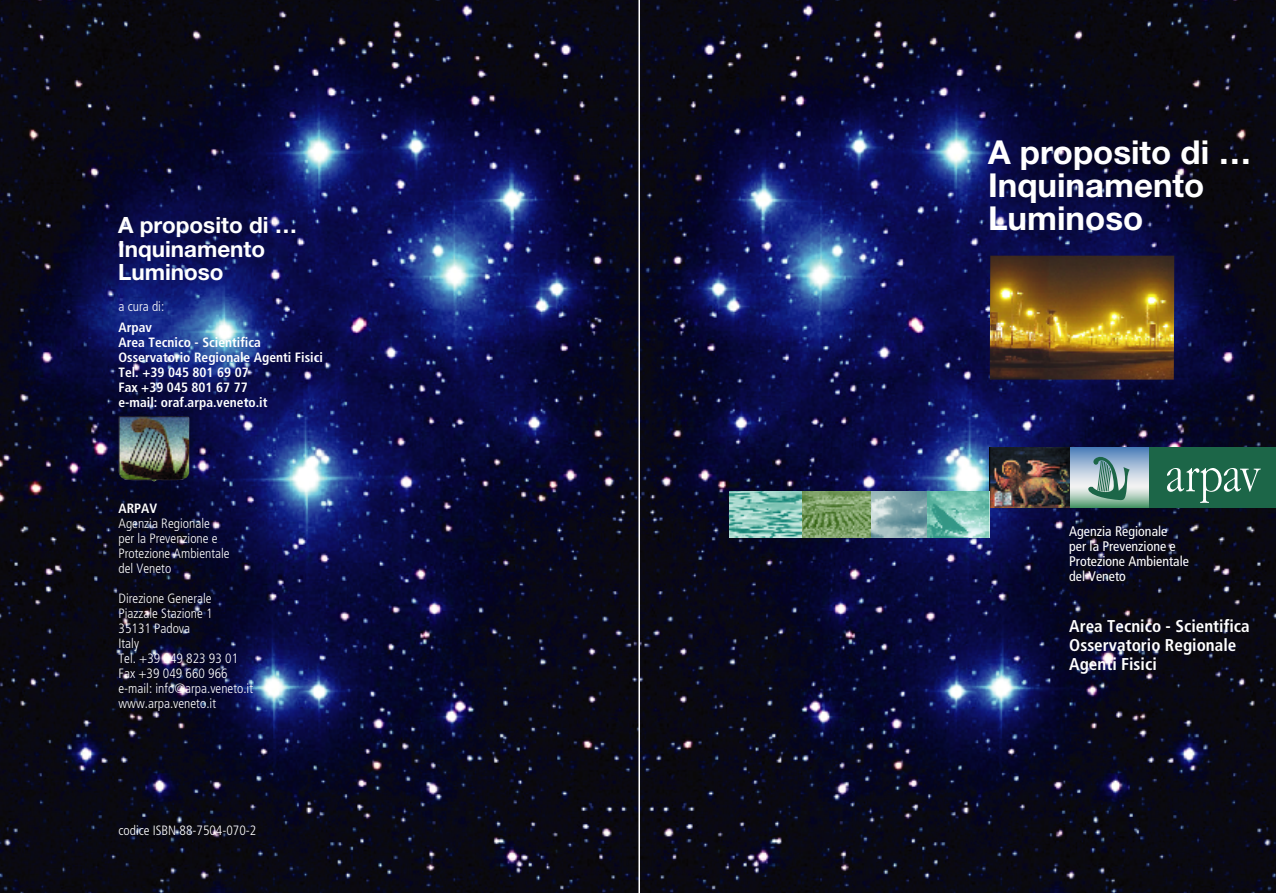
<style>
.page{position:relative;width:1276px;height:893px;background:#fff}
.page>*{position:absolute;margin:0;border:0;box-sizing:border-box;transform-origin:0 0}
.t1{font:700 33px/33px "Helvetica Neue";color:#fff}
.t2{font:700 22.5px/23.5px "Helvetica Neue";color:#fff}
.t3{font:700 condensed 17.1px/19.2px "Frutiger";color:#fff}
.t4{font:condensed 13.95px/15px "Frutiger";color:#fff}
.t5{font:300 condensed 13.5px/15px "Frutiger";color:#fff}
.t6{font:700 condensed 13.5px/15px "Frutiger";color:#fff}
</style>
<div class="page">
<img style="left:0;top:0;width:1276px;height:893px">
<div style="left:1148px;top:447px;width:128px;height:61px;background:#1c6648"></div>
<svg style="left:1167px;top:468px;width:93px;height:35px"></svg>
<svg style="left:1069px;top:447px;width:79px;height:61px;background:#92b3bd"></svg>
<svg style="left:1086px;top:456px;width:43px;height:44px;background:#7fa6a3"></svg>
<img style="left:119px;top:416px;width:70px;height:66px">
<img style="left:989px;top:447px;width:80px;height:61px">
<img style="left:989px;top:256px;width:185px;height:124px">
<img style="left:870px;top:491px;width:57px;height:47px">
<img style="left:801px;top:491px;width:69px;height:47px">
<img style="left:729px;top:491px;width:72px;height:47px">
<img style="left:927px;top:491px;width:62px;height:47px">
<h2 class="t2" style="left:118px;top:213px;width:181px">A proposito di …<br>Inquinamento<br>Luminoso</h2>
<p class="t5" style="left:119px;top:299px;width:47px">a cura di:</p>
<p class="t6" style="left:119px;top:320px;width:206px">Arpav<br>Area Tecnico - Scientifica<br>Osservatorio Regionale Agenti Fisici<br>Tel. +39 045 801 69 07<br>Fax +39 045 801 67 77<br>e-mail: oraf.arpa.veneto.it</p>
<p class="t6" style="left:119px;top:501px;width:40px">ARPAV</p>
<p class="t5" style="left:119px;top:516px;width:113px">Agenzia Regionale<br>per la Prevenzione e<br>Protezione Ambientale del Veneto</p>
<p class="t5" style="left:119px;top:591px;width:136px">Direzione Generale<br>Piazzale Stazione 1<br>35131 Padova<br>Italy<br>Tel. +39 049 823 93 01<br>Fax +39 049 660 966 e-mail: info@arpa.veneto.it www.arpa.veneto.it</p>
<p class="t5" style="left:119px;top:823px;width:139px">codice ISBN 88-7504-070-2</p>
<h1 class="t1" style="left:988px;top:135px;width:265px">A proposito di …<br>Inquinamento<br>Luminoso</h1>
<p class="t4" style="left:1069px;top:524px;width:121px">Agenzia Regionale<br>per la Prevenzione e<br>Protezione Ambientale del Veneto</p>
<p class="t3" style="left:1069px;top:616px;width:182px">Area Tecnico - Scientifica<br>Osservatorio Regionale<br>Agenti Fisici</p>
</div>
